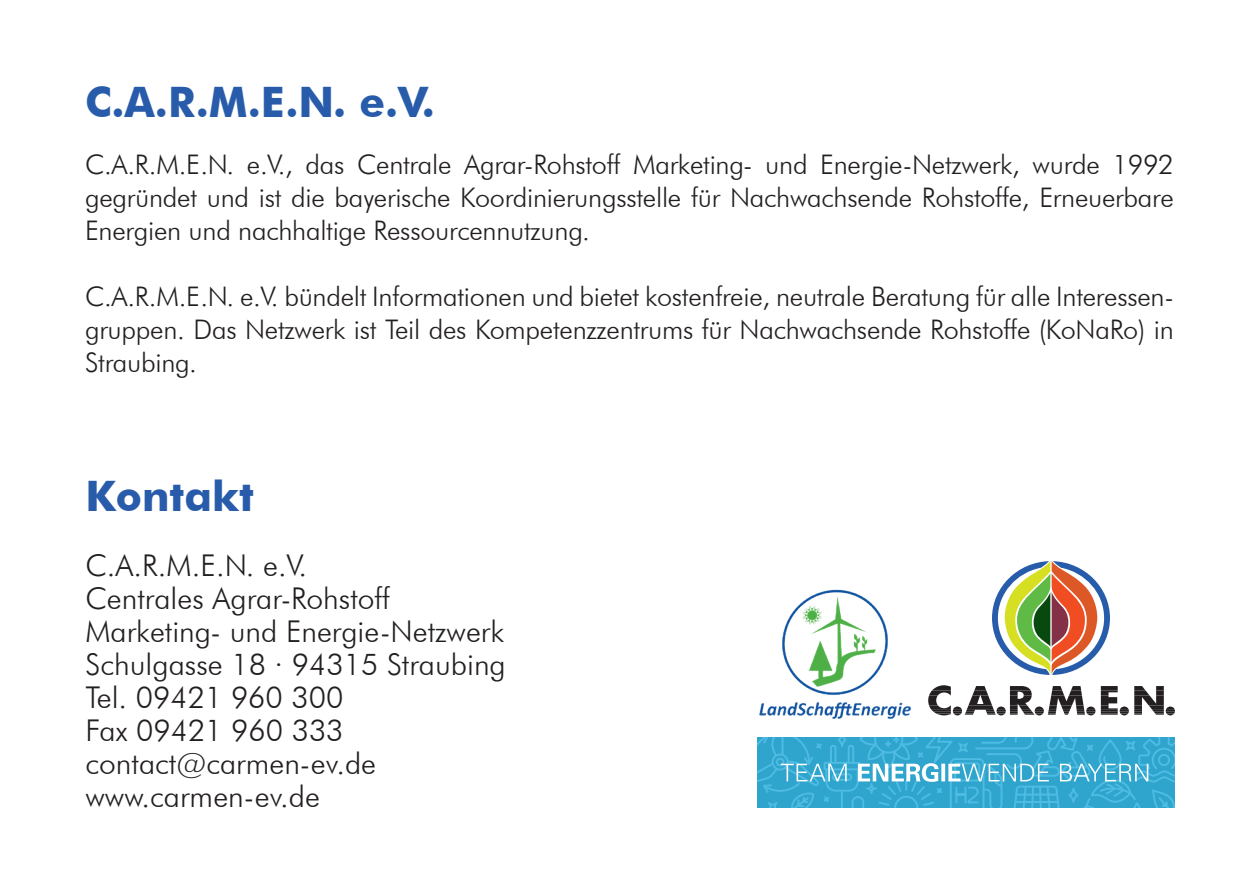
<style>
.page{position:relative;width:1259px;height:893px;background:#fff}
.page>*{position:absolute;margin:0;border:0;box-sizing:border-box;transform-origin:0 0}
.t1{font:700 42px "Futura BT";color:#285caa}
.t2{font:300 30px/33px "Futura BT";color:#231f20}
.t3{font:300 27px/33px "Futura BT";letter-spacing:-.01em;color:#231f20;text-align:justify}
</style>
<div class="page">
<img style="left:759px;top:589px;width:152px;height:130px">
<svg style="left:928px;top:685px;width:247px;height:30px"></svg>
<svg style="left:992px;top:561px;width:118px;height:114px"></svg>
<svg style="left:757px;top:737px;width:418px;height:71px;background:#43aed4"></svg>
<h1 class="t1" style="left:85px;top:77px;width:351px">C.A.R.M.E.N. e.V.</h1>
<p class="t3" style="left:85px;top:148px;width:1090px">C.A.R.M.E.N. e.V., das Centrale Agrar-Rohstoff Marketing- und Energie-Netzwerk, wurde 1992 gegründet und ist die bayerische Koordinierungsstelle für Nachwachsende Rohstoffe, Erneuerbare Energien und nachhaltige Ressourcennutzung.</p>
<p class="t3" style="left:85px;top:280px;width:1090px">C.A.R.M.E.N. e.V. bündelt Informationen und bietet kostenfreie, neutrale Beratung für alle Interessen&shy;gruppen. Das Netzwerk ist Teil des Kompetenzzentrums für Nachwachsende Rohstoffe (KoNaRo) in Straubing.</p>
<h1 class="t1" style="left:85px;top:470px;width:170px">Kontakt</h1>
<p class="t2" style="left:85px;top:549px;width:422px">C.A.R.M.E.N. e.V.<br>Centrales Agrar-Rohstoff<br>Marketing- und Energie-Netzwerk<br>Schulgasse 18 · 94315 Straubing<br>Tel. 09421 960 300<br>Fax 09421 960 333 contact@carmen-ev.de www.carmen-ev.de</p>
</div>
